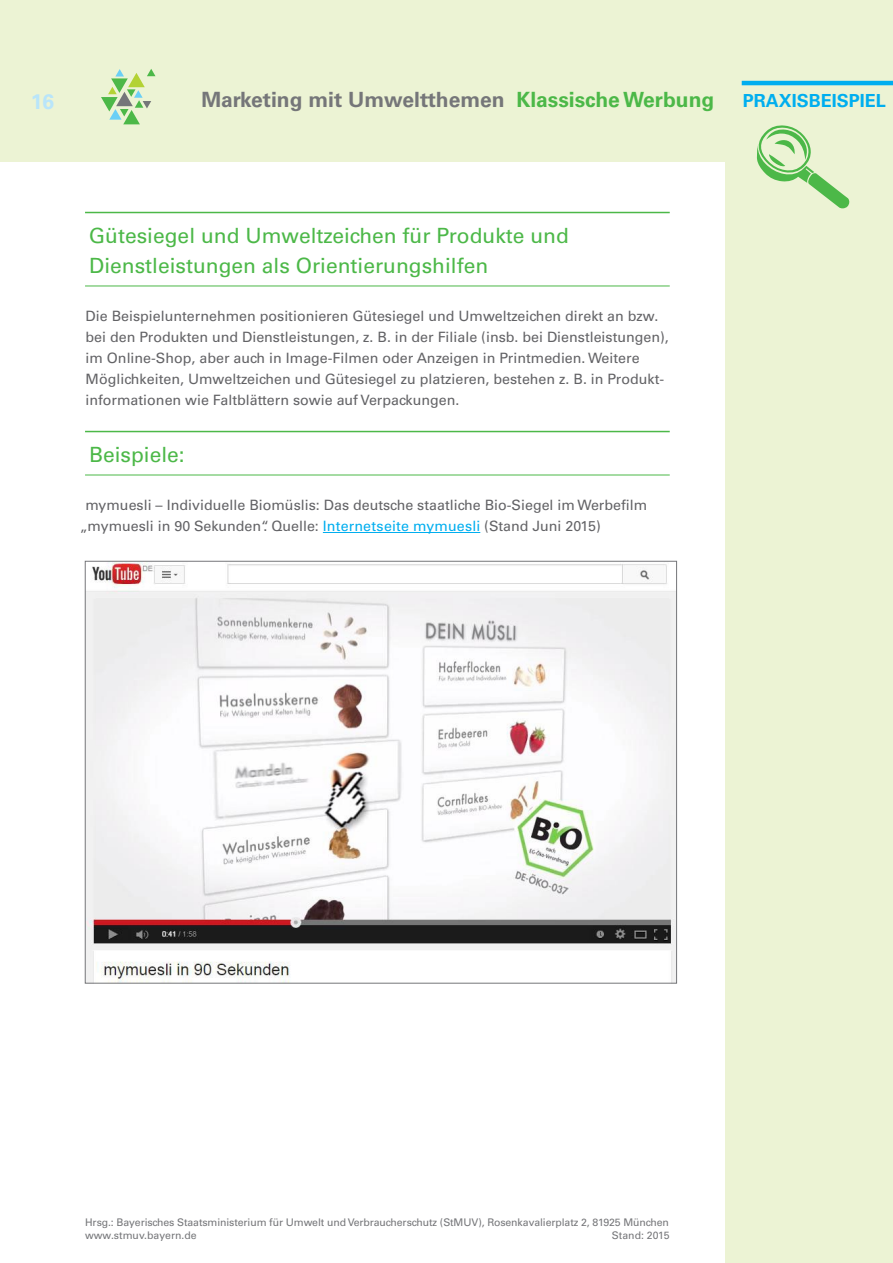
<style>
.page{position:relative;width:893px;height:1263px;background:#ecf3d4}
.page>*{position:absolute;margin:0;border:0;box-sizing:border-box;transform-origin:0 0}
.Heading_1{font:21px/30px "Univers LT Std";color:#4cb848}
.t1{font:700 21px "Univers LT Std";color:#757679}
.t2{font:700 21px "Univers LT Std";color:#b9e5fa}
.t3{font:700 18px "Univers LT Std";color:#00aeef}
.t4{font:14.25px/21px "Univers LT Std";color:#636366}
.t5{font:10.5px/13.5px "Univers LT Std";letter-spacing:-.01em;color:#757679}
.s1{color:#4cb848}
.s2{color:#00aeef}
</style>
<div class="page">
<div style="left:0;top:163px;width:724px;height:1100px;background:#fff"></div>
<svg style="left:756px;top:125px;width:93px;height:83px"></svg>
<hr style="left:742px;top:81px;width:151px;height:4px;background:#00aeef">
<svg style="left:101px;top:69px;width:54px;height:55px"></svg>
<hr style="left:85px;top:212px;width:585px;height:1px;background:#4cb848">
<hr style="left:85px;top:286px;width:585px;height:1px;background:#4cb848">
<hr style="left:85px;top:431px;width:585px;height:1px;background:#4cb848">
<hr style="left:85px;top:475px;width:585px;height:1px;background:#4cb848">
<hr style="left:323px;top:532px;width:157px;height:1px;background:#00aeef">
<img style="left:87px;top:563px;width:588px;height:418px">
<h1 class="t2" style="left:31px;top:89px;width:25px">16</h1>
<h1 class="t1" style="left:201px;top:87px;width:514px">Marketing mit Umweltthemen <span class="s1">Klassische Werbung</span></h1>
<p class="t3" style="left:743px;top:90px;width:145px">PRAXISBEISPIEL</p>
<h1 class="Heading_1" style="left:89px;top:221px;width:481px">Gütesiegel und Umweltzeichen für Produkte und<br>Dienstleistungen als Orientierungshilfen</h1>
<p class="t4" style="left:86px;top:306px;width:585px">Die Beispielunternehmen positionieren Gütesiegel und Umweltzeichen direkt an bzw. bei den Produkten und Dienstleistungen, z. B. in der Filiale (insb. bei Dienstleistungen), im Online-Shop, aber auch in Image-Filmen oder Anzeigen in Printmedien. Weitere Möglichkeiten, Umweltzeichen und Gütesiegel zu platzieren, bestehen z. B. in Produkt&shy;informationen wie Faltblättern sowie auf Verpackungen.</p>
<h1 class="Heading_1" style="left:89px;top:440px;width:97px">Beispiele:</h1>
<p class="t4" style="left:80px;top:495px;width:569px;text-indent:6px">mymuesli – Individuelle Biomüslis: Das deutsche staatliche Bio-Siegel im Werbefilm „mymuesli in 90 Sekunden“. Quelle: <span class="s2">Internetseite mymuesli</span> (Stand Juni 2015)</p>
<p class="t5" style="left:85px;top:1215px;width:585px">Hrsg.: Bayerisches Staatsministerium für Umwelt und Verbraucherschutz (StMUV), Rosenkavalierplatz 2, 81925 München www.stmuv.bayern.de</p>
<p class="t5" style="left:612px;top:1229px;width:59px">Stand: 2015</p>
</div>
